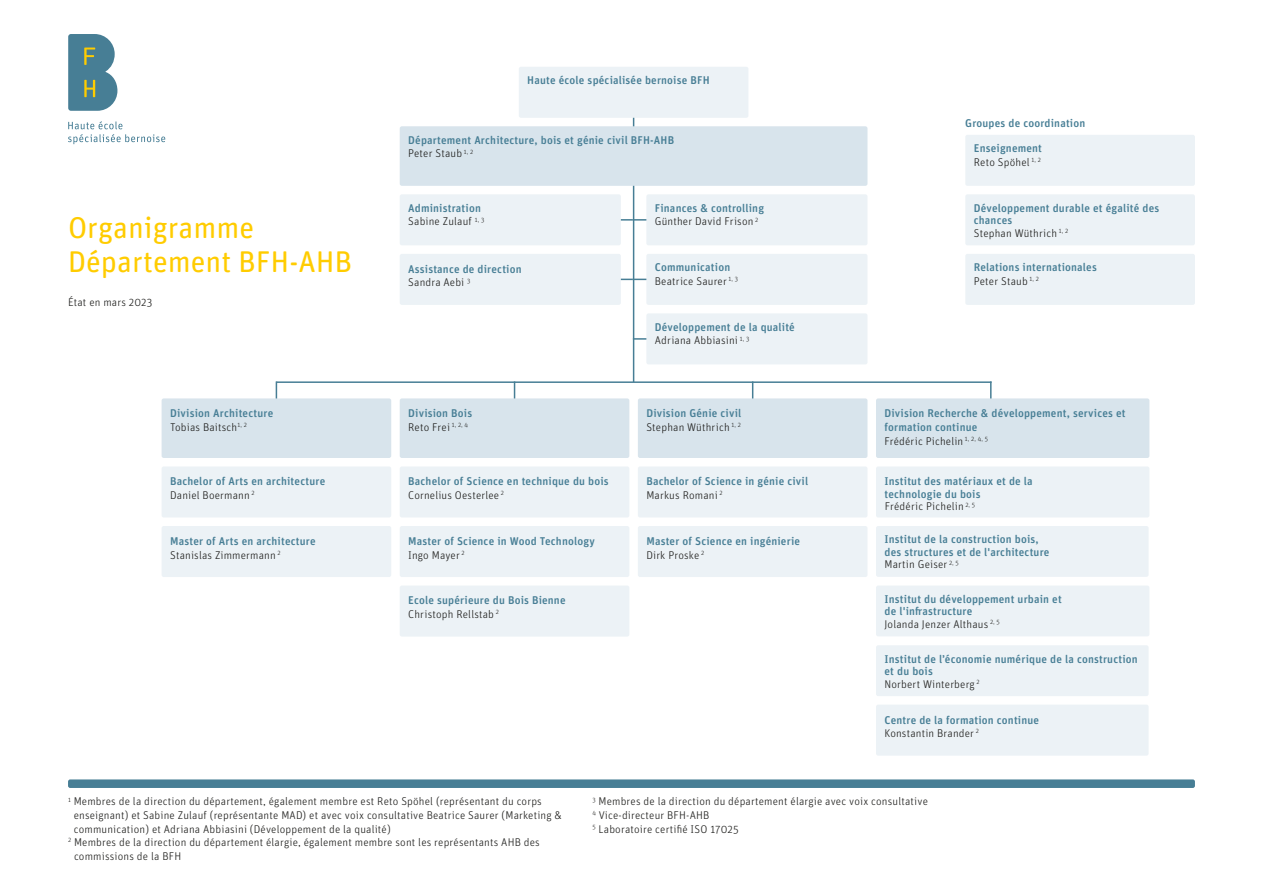
<style>
.page{position:relative;width:1263px;height:893px;background:#fff}
.page>*{position:absolute;margin:0;border:0;box-sizing:border-box;transform-origin:0 0}
.Headline_Innenseiten{font:30px/34px "Unit Rounded Pro";color:#fc0}
.Fachbereich{font:500 11.25px/12.5px "Unit Rounded Pro";letter-spacing:.015em;color:#477e95}
.Fussnoten{font:300 11.25px/13.6px "Unit Rounded Pro";letter-spacing:.015em;color:#1d1d1b}
.Name_Funktion{font:300 11.25px "Unit Rounded Pro";letter-spacing:.015em;color:#1d1d1b}
</style>
<div class="page">
<div style="left:68px;top:779px;width:1127px;height:9px;background:#477e95;border-radius:2px"></div>
<svg style="left:68px;top:34px;width:49px;height:77px;background:#618e99"></svg>
<svg style="left:68px;top:121px;width:97px;height:23px"></svg>
<hr style="left:633px;top:84px;width:1px;height:298px;background:#477e95">
<svg style="left:276px;top:383px;width:1px;height:15px"></svg>
<hr style="left:276px;top:381px;width:715px;height:2px;background:#477e95">
<svg style="left:514px;top:381px;width:1px;height:17px"></svg>
<svg style="left:752px;top:381px;width:1px;height:17px"></svg>
<hr style="left:633px;top:219px;width:22px;height:2px;background:#477e95">
<hr style="left:610px;top:219px;width:23px;height:2px;background:#477e95">
<svg style="left:621px;top:279px;width:25px;height:1px"></svg>
<hr style="left:633px;top:338px;width:22px;height:2px;background:#477e95">
<svg style="left:990px;top:381px;width:1px;height:17px"></svg>
<div style="left:400px;top:126px;width:467px;height:60px;background:#d8e4ec;border-radius:2px"></div>
<div style="left:519px;top:67px;width:229px;height:51px;background:#ecf2f6;border-radius:2px"></div>
<div style="left:400px;top:194px;width:221px;height:51px;background:#ecf2f6;border-radius:2px"></div>
<div style="left:400px;top:254px;width:221px;height:51px;background:#ecf2f6;border-radius:2px"></div>
<div style="left:646px;top:194px;width:221px;height:51px;background:#ecf2f6;border-radius:2px"></div>
<div style="left:646px;top:254px;width:221px;height:51px;background:#ecf2f6;border-radius:2px"></div>
<div style="left:646px;top:313px;width:221px;height:51px;background:#ecf2f6;border-radius:2px"></div>
<div style="left:965px;top:135px;width:230px;height:51px;background:#ecf2f6;border-radius:2px"></div>
<div style="left:965px;top:194px;width:230px;height:51px;background:#ecf2f6;border-radius:2px"></div>
<div style="left:965px;top:254px;width:230px;height:51px;background:#ecf2f6;border-radius:2px"></div>
<div style="left:162px;top:398px;width:229px;height:60px;background:#d8e4ec;border-radius:2px"></div>
<div style="left:162px;top:466px;width:229px;height:51px;background:#ecf2f6;border-radius:2px"></div>
<div style="left:162px;top:526px;width:229px;height:51px;background:#ecf2f6;border-radius:2px"></div>
<div style="left:876px;top:398px;width:273px;height:60px;background:#d8e4ec;border-radius:2px"></div>
<div style="left:876px;top:466px;width:273px;height:51px;background:#ecf2f6;border-radius:2px"></div>
<div style="left:876px;top:585px;width:273px;height:51px;background:#ecf2f6;border-radius:2px"></div>
<div style="left:876px;top:645px;width:272px;height:51px;background:#ecf2f6;border-radius:2px"></div>
<div style="left:876px;top:705px;width:272px;height:51px;background:#ecf2f6;border-radius:2px"></div>
<div style="left:876px;top:526px;width:272px;height:51px;background:#ecf2f6;border-radius:2px"></div>
<div style="left:638px;top:466px;width:229px;height:51px;background:#ecf2f6;border-radius:2px"></div>
<div style="left:638px;top:526px;width:229px;height:51px;background:#ecf2f6;border-radius:2px"></div>
<div style="left:638px;top:398px;width:229px;height:60px;background:#d8e4ec;border-radius:2px"></div>
<div style="left:400px;top:466px;width:229px;height:51px;background:#ecf2f6;border-radius:2px"></div>
<div style="left:400px;top:585px;width:229px;height:52px;background:#ecf2f6;border-radius:2px"></div>
<div style="left:400px;top:526px;width:229px;height:51px;background:#ecf2f6;border-radius:2px"></div>
<div style="left:400px;top:398px;width:229px;height:60px;background:#d8e4ec;border-radius:2px"></div>
<p class="Headline_Innenseiten" style="left:68px;top:209px;width:285px">Organigramme<br>Département BFH-AHB</p>
<p class="Fussnoten" style="left:68px;top:295px;width:86px">État en mars 2023</p>
<p class="Fachbereich" style="left:170px;top:407px;width:105px">Division Architecture</p>
<p class="Name_Funktion" style="left:170px;top:420px;width:78px">Tobias Baitsch<sup>1,</sup> <sup>2</sup></p>
<p class="Fachbereich" style="left:170px;top:475px;width:157px">Bachelor of Arts en architecture</p>
<p class="Name_Funktion" style="left:170px;top:488px;width:86px">Daniel Boermann <sup>2</sup></p>
<p class="Fachbereich" style="left:170px;top:534px;width:147px">Master of Arts en architecture</p>
<p class="Name_Funktion" style="left:170px;top:547px;width:112px">Stanislas Zimmermann <sup>2</sup></p>
<p class="Fachbereich" style="left:527px;top:74px;width:184px">Haute école spécialisée bernoise BFH</p>
<p class="Fachbereich" style="left:408px;top:133px;width:267px">Département Architecture, bois et génie civil BFH-AHB</p>
<p class="Name_Funktion" style="left:408px;top:146px;width:67px">Peter Staub <sup>1,</sup> <sup>2</sup></p>
<p class="Fachbereich" style="left:408px;top:201px;width:74px">Administration</p>
<p class="Name_Funktion" style="left:408px;top:214px;width:78px">Sabine Zulauf <sup>1,</sup> <sup>3</sup></p>
<p class="Fachbereich" style="left:408px;top:262px;width:115px">Assistance de direction</p>
<p class="Name_Funktion" style="left:408px;top:275px;width:64px">Sandra Aebi <sup>3</sup></p>
<p class="Fachbereich" style="left:408px;top:407px;width:66px">Division Bois</p>
<p class="Name_Funktion" style="left:408px;top:420px;width:61px">Reto Frei <sup>1,</sup> <sup>2,</sup> <sup>4</sup></p>
<p class="Fachbereich" style="left:408px;top:475px;width:202px">Bachelor of Science en technique du bois</p>
<p class="Name_Funktion" style="left:408px;top:488px;width:97px">Cornelius Oesterlee <sup>2</sup></p>
<p class="Fachbereich" style="left:408px;top:534px;width:188px">Master of Science in Wood Technology</p>
<p class="Name_Funktion" style="left:408px;top:547px;width:58px">Ingo Mayer <sup>2</sup></p>
<p class="Fachbereich" style="left:408px;top:594px;width:159px">Ecole supérieure du Bois Bienne</p>
<p class="Name_Funktion" style="left:408px;top:607px;width:92px">Christoph Rellstab <sup>2</sup></p>
<p class="Fachbereich" style="left:655px;top:201px;width:111px">Finances &amp; controlling</p>
<p class="Name_Funktion" style="left:655px;top:214px;width:105px">Günther David Frison <sup>2</sup></p>
<p class="Fachbereich" style="left:655px;top:261px;width:77px">Communication</p>
<p class="Name_Funktion" style="left:655px;top:274px;width:85px">Beatrice Saurer <sup>1,</sup> <sup>3</sup></p>
<p class="Fachbereich" style="left:655px;top:320px;width:141px">Développement de la qualité</p>
<p class="Name_Funktion" style="left:655px;top:333px;width:96px">Adriana Abbiasini <sup>1,</sup> <sup>3</sup></p>
<p class="Fachbereich" style="left:646px;top:407px;width:96px">Division Génie civil</p>
<p class="Name_Funktion" style="left:646px;top:420px;width:96px">Stephan Wüthrich <sup>1,</sup> <sup>2</sup></p>
<p class="Fachbereich" style="left:646px;top:475px;width:163px">Bachelor of Science in génie civil</p>
<p class="Name_Funktion" style="left:646px;top:488px;width:78px">Markus Romani <sup>2</sup></p>
<p class="Fachbereich" style="left:646px;top:534px;width:155px">Master of Science en ingénierie</p>
<p class="Name_Funktion" style="left:646px;top:547px;width:59px">Dirk Proske <sup>2</sup></p>
<p class="Fachbereich" style="left:965px;top:116px;width:121px">Groupes de coordination</p>
<p class="Fachbereich" style="left:974px;top:142px;width:70px">Enseignement</p>
<p class="Name_Funktion" style="left:974px;top:155px;width:68px">Reto Spöhel <sup>1,</sup> <sup>2</sup></p>
<p class="Fachbereich" style="left:974px;top:201px;width:187px">Développement durable et égalité des chances</p>
<p class="Name_Funktion" style="left:974px;top:226px;width:96px">Stephan Wüthrich <sup>1,</sup> <sup>2</sup></p>
<p class="Fachbereich" style="left:974px;top:261px;width:125px">Relations internationales</p>
<p class="Name_Funktion" style="left:974px;top:274px;width:67px">Peter Staub <sup>1,</sup> <sup>2</sup></p>
<p class="Fachbereich" style="left:884px;top:406px;width:243px;line-height:13.6px">Division Recherche &amp; développement, services et formation continue</p>
<p class="Name_Funktion" style="left:884px;top:434px;width:105px">Frédéric Pichelin <sup>1,</sup> <sup>2,</sup> <sup>4,</sup> <sup>5</sup></p>
<p class="Fachbereich" style="left:884px;top:475px;width:150px">Institut des matériaux et de la technologie du bois</p>
<p class="Fussnoten" style="left:885px;top:499px;width:92px">Frédéric Pichelin <sup>2,</sup> <sup>5</sup></p>
<p class="Fachbereich" style="left:884px;top:533px;width:167px">Institut de la construction bois, des structures et de l'architecture</p>
<p class="Name_Funktion" style="left:884px;top:557px;width:76px">Martin Geiser <sup>2,</sup> <sup>5</sup></p>
<p class="Fachbereich" style="left:884px;top:592px;width:179px">Institut du développement urbain et de l'infrastructure</p>
<p class="Name_Funktion" style="left:884px;top:617px;width:117px">Jolanda Jenzer Althaus <sup>2,</sup> <sup>5</sup></p>
<p class="Fachbereich" style="left:884px;top:652px;width:255px">Institut de l’économie numérique de la construction et du bois</p>
<p class="Name_Funktion" style="left:884px;top:676px;width:97px">Norbert Winterberg <sup>2</sup></p>
<p class="Fachbereich" style="left:884px;top:713px;width:156px">Centre de la formation continue</p>
<p class="Name_Funktion" style="left:884px;top:726px;width:96px">Konstantin Brander <sup>2</sup></p>
<p class="Fussnoten" style="left:74px;top:794px;width:490px;text-indent:-6px"><sup>1</sup> Membres de la direction du département, également membre est Reto Spöhel (représentant du corps enseignant) et Sabine Zulauf (représentante MAD) et avec voix consultative Beatrice Saurer (Marketing &amp; communication) et Adriana Abbiasini (Développement de la qualité)</p>
<p class="Fussnoten" style="left:74px;top:835px;width:467px;text-indent:-6px"><sup>2</sup> Membres de la direction du département élargie, également membre sont les représentants AHB des commissions de la BFH</p>
<p class="Fussnoten" style="left:592px;top:794px;width:337px"><sup>3</sup> Membres de la direction du département élargie avec voix consultative</p>
<p class="Fussnoten" style="left:592px;top:808px;width:118px"><sup>4</sup> Vice-directeur BFH-AHB</p>
<p class="Fussnoten" style="left:592px;top:822px;width:148px"><sup>5</sup> Laboratoire certifié ISO 17025</p>
</div>
